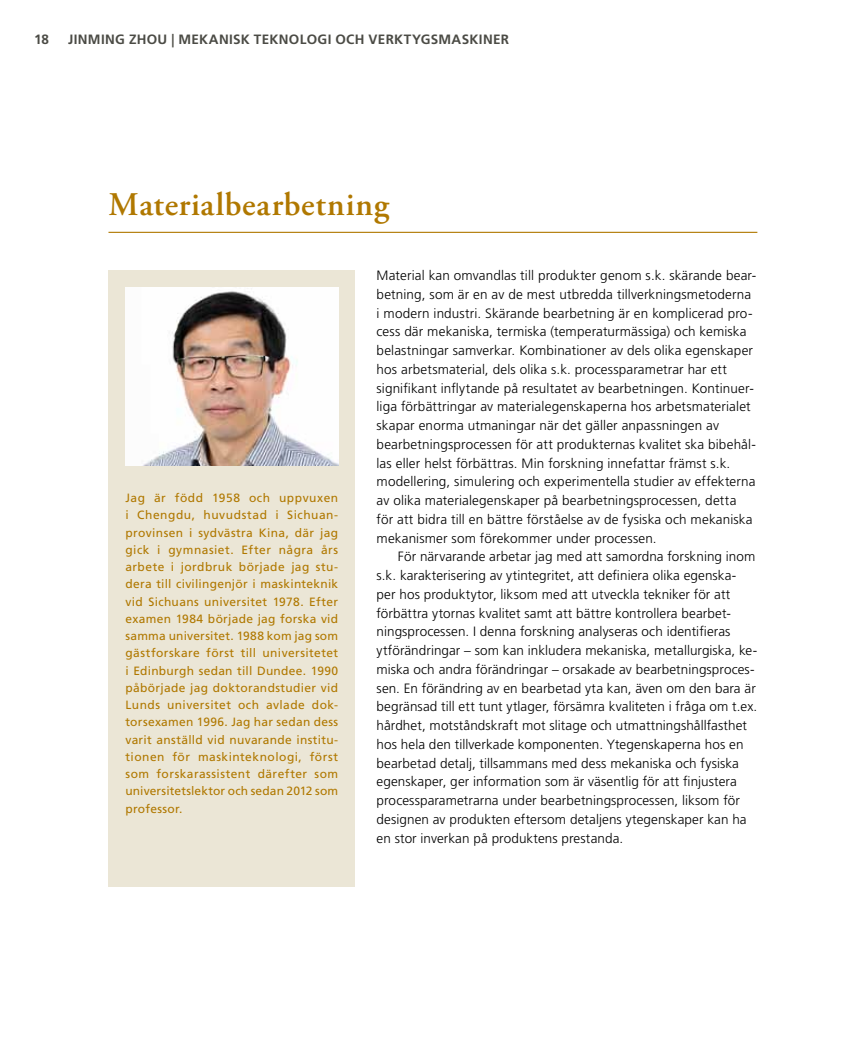
<style>
.page{position:relative;width:851px;height:1063px;background:#fff}
.page>*{position:absolute;margin:0;border:0;box-sizing:border-box;transform-origin:0 0}
.t1{font:600 33px "Adobe Garamond Pro";letter-spacing:.02em;color:#b07800}
.t2{font:300 13.5px/18.8px "Frutiger LT Std";letter-spacing:.005em;color:#000}
.t3{font:700 13.5px "Frutiger LT Std";letter-spacing:.025em;color:#4b4b45}
.t4{font:12px/17.2px "Frutiger LT Std";letter-spacing:.015em;color:#b07800;text-align:justify}
</style>
<div class="page">
<div style="left:108px;top:270px;width:247px;height:617px;background:#ebe6d6"></div>
<hr style="left:108px;top:232px;width:649px;height:1px;background:#b07800">
<img style="left:126px;top:287px;width:213px;height:179px">
<p class="t3" style="left:34px;top:32px;width:16px">18</p>
<p class="t3" style="left:68px;top:32px;width:442px">JINMING ZHOU | MEKANISK TEKNOLOGI OCH VERKTYGSMASKINER</p>
<h1 class="t1" style="left:108px;top:186px;width:282px">Materialbearbetning</h1>
<p class="t4" style="left:125px;top:489px;width:214px">Jag är född 1958 och uppvuxen i Chengdu, huvudstad i Sichuan&shy;provinsen i sydvästra Kina, där jag gick i gymnasiet. Efter några års arbete i jordbruk började jag stu&shy;dera till civilingenjör i maskinteknik vid Sichuans universitet 1978. Efter examen 1984 började jag forska vid samma universitet. 1988 kom jag som gästforskare först till universitetet i Edinburgh sedan till Dundee. 1990 påbörjade jag doktorandstudier vid Lunds universitet och avlade dok&shy;torsexamen 1996. Jag har sedan dess varit anställd vid nuvarande institu&shy;tionen för maskinteknologi, först som forskarassistent därefter som universitetslektor och sedan 2012 som professor.</p>
<p class="t2" style="left:376px;top:266px;width:381px">Material kan omvandlas till produkter genom s.k. skärande bear&shy;betning, som är en av de mest utbredda tillverkningsmetoderna i modern industri. Skärande bearbetning är en komplicerad pro&shy;cess där mekaniska, termiska (temperaturmässiga) och kemiska belastningar samverkar. Kombinationer av dels olika egenskaper hos arbetsmaterial, dels olika s.k. processparametrar har ett signifikant inflytande på resultatet av bearbetningen. Kontinuer&shy;liga förbättringar av materialegenskaperna hos arbetsmaterialet skapar enorma utmaningar när det gäller anpassningen av bearbetningsprocessen för att produkternas kvalitet ska bibehål&shy;las eller helst förbättras. Min forskning innefattar främst s.k. modellering, simulering och experimentella studier av effekterna av olika materialegenskaper på bearbetningsprocessen, detta för att bidra till en bättre förståelse av de fysiska och mekaniska mekanismer som förekommer under processen.</p>
<p class="t2" style="left:376px;top:548px;width:382px;text-indent:21px">För närvarande arbetar jag med att samordna forskning inom s.k. karakterisering av ytintegritet, att definiera olika egenska&shy;per hos produktytor, liksom med att utveckla tekniker för att förbättra ytornas kvalitet samt att bättre kontrollera bearbet&shy;ningsprocessen. I denna forskning analyseras och identifieras ytförändringar – som kan inkludera mekaniska, metallurgiska, ke&shy;miska och andra förändringar – orsakade av bearbetningsproces&shy;sen. En förändring av en bearbetad yta kan, även om den bara är begränsad till ett tunt ytlager, försämra kvaliteten i fråga om t.ex. hårdhet, motståndskraft mot slitage och utmattningshållfasthet hos hela den tillverkade komponenten. Ytegenskaperna hos en bearbetad detalj, tillsammans med dess mekaniska och fysiska egenskaper, ger information som är väsentlig för att finjustera processparametrarna under bearbetningsprocessen, liksom för designen av produkten eftersom detaljens ytegenskaper kan ha en stor inverkan på produktens prestanda.</p>
</div>
